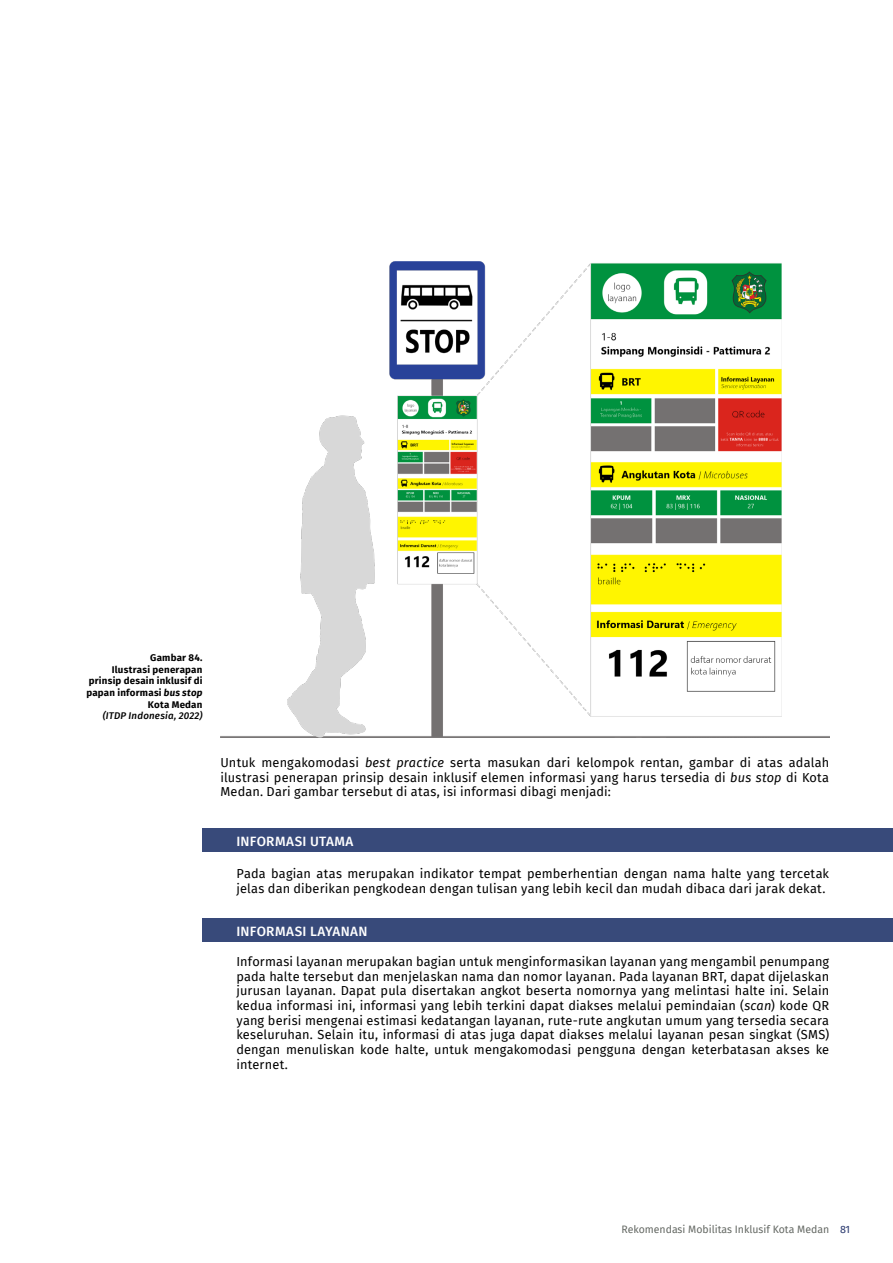
<style>
.page{position:relative;width:893px;height:1263px;background:#fff}
.page>*{position:absolute;margin:0;border:0;box-sizing:border-box;transform-origin:0 0}
.t1{font:500 13.5px "Fira Sans";letter-spacing:.02em;color:#fff}
.t2{font:12.75px/14.7px "Fira Sans";letter-spacing:.01em;color:#000;text-align:justify}
.t3{font:10.5px "Fira Sans";color:#656964}
.t4{font:700 9.75px/11.7px "Fira Sans";letter-spacing:.02em;color:#000;text-align:right}
.t5{font:italic 500 9.75px "Fira Sans";letter-spacing:.02em;color:#000}
.s1{font-style:italic}
.s2{color:#29386e}
</style>
<div class="page">
<img style="left:220px;top:262px;width:609px;height:475px">
<div style="left:202px;top:828px;width:691px;height:23px;background:#384a7a"></div>
<div style="left:202px;top:918px;width:691px;height:23px;background:#384a7a"></div>
<p class="t4" style="left:86px;top:651px;width:118px">Gambar 84.<br>Ilustrasi penerapan prinsip desain inklusif di papan informasi <span class="s1">bus stop<br></span>Kota Medan</p>
<p class="t5" style="left:103px;top:708px;width:101px">(ITDP Indonesia, 2022)</p>
<p class="t2" style="left:220px;top:755px;width:610px">Untuk mengakomodasi <span class="s1">best practice</span> serta masukan dari kelompok rentan, gambar di atas adalah ilustrasi penerapan prinsip desain inklusif elemen informasi yang harus tersedia di <span class="s1">bus stop</span> di Kota Medan. Dari gambar tersebut di atas, isi informasi dibagi menjadi:</p>
<p class="t1" style="left:236px;top:830px;width:119px">INFORMASI UTAMA</p>
<p class="t2" style="left:236px;top:866px;width:594px">Pada bagian atas merupakan indikator tempat pemberhentian dengan nama halte yang tercetak jelas dan diberikan pengkodean dengan tulisan yang lebih kecil dan mudah dibaca dari jarak dekat.</p>
<p class="t1" style="left:236px;top:920px;width:133px">INFORMASI LAYANAN</p>
<p class="t2" style="left:236px;top:954px;width:594px">Informasi layanan merupakan bagian untuk menginformasikan layanan yang mengambil penumpang pada halte tersebut dan menjelaskan nama dan nomor layanan. Pada layanan BRT, dapat dijelaskan jurusan layanan. Dapat pula disertakan angkot beserta nomornya yang melintasi halte ini. Selain kedua informasi ini, informasi yang lebih terkini dapat diakses melalui pemindaian (<span class="s1">scan</span>) kode QR yang berisi mengenai estimasi kedatangan layanan, rute-rute angkutan umum yang tersedia secara keseluruhan. Selain itu, informasi di atas juga dapat diakses melalui layanan pesan singkat (SMS) dengan menuliskan kode halte, untuk mengakomodasi pengguna dengan keterbatasan akses ke internet.</p>
<p class="t3" style="left:621px;top:1221px;width:230px">Rekomendasi Mobilitas Inklusif Kota Medan <span class="s2">81</span></p>
</div>
